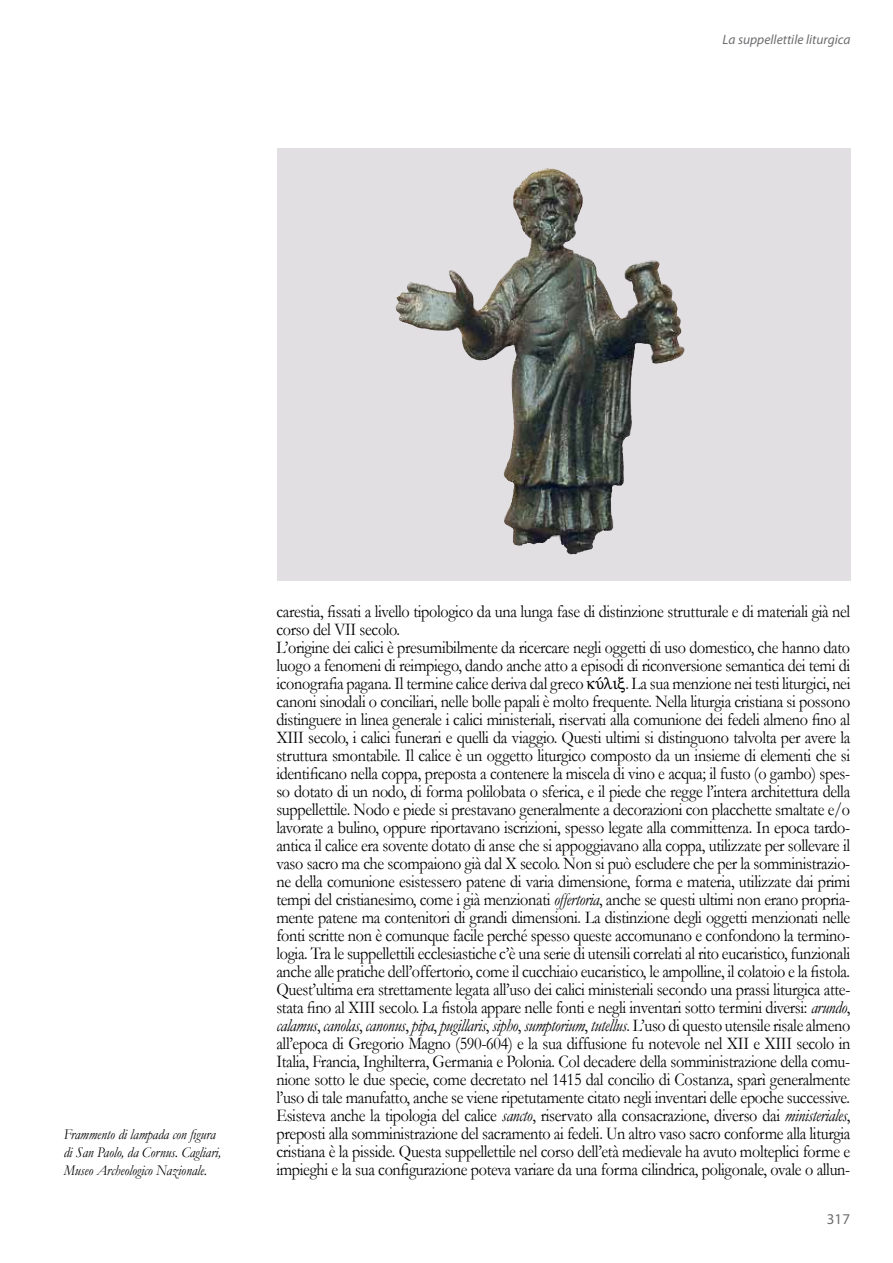
<style>
.page{position:relative;width:893px;height:1263px;background:#fff}
.page>*{position:absolute;margin:0;border:0;box-sizing:border-box;transform-origin:0 0}
.t1{font:18px/18px "Garamond";letter-spacing:-.02em;color:#000;scale:.9 1}
.t2{font:italic 15px/18px "Garamond";color:#000;scale:.9 1}
.t3{font:15px "Myriad";color:#6d6e71}
.t4{font:italic 13.5px "Myriad Pro";color:#6d6e71}
.s1{font-family:"Grk";font-size:15px}
.s2{font-style:italic}
</style>
<div class="page">
<svg style="left:277px;top:149px;width:573px;height:432px;background:#c8c6c7"></svg>
<img style="left:486px;top:169px;width:57px;height:134px">
<p class="t4" style="left:723px;top:31px;width:129px">La suppellettile liturgica</p>
<p class="t2" style="left:64px;top:1125px;width:176px">Frammento di lampada con figura di San Paolo, da Cornus. Cagliari,<br>Museo Archeologico Nazionale.</p>
<p class="t1" style="left:276px;top:602px;width:639px">carestia, fissati a livello tipologico da una lunga fase di distinzione strutturale e di materiali già nel corso del VII secolo.<br>L’origine dei calici è presumibilmente da ricercare negli oggetti di uso domestico, che hanno dato luogo a fenomeni di reimpiego, dando anche atto a episodi di riconversione semantica dei temi di iconografia pagana. Il termine calice deriva dal greco <span class="s1">k›lix</span>. La sua menzione nei testi liturgici, nei canoni sinodali o conciliari, nelle bolle papali è molto frequente. Nella liturgia cristiana si possono distinguere in linea generale i calici ministeriali, riservati alla comunione dei fedeli almeno fino al XIII secolo, i calici funerari e quelli da viaggio. Questi ultimi si distinguono talvolta per avere la struttura smontabile. Il calice è un oggetto liturgico composto da un insieme di elementi che si identificano nella coppa, preposta a contenere la miscela di vino e acqua; il fusto (o gambo) spes&shy;so dotato di un nodo, di forma polilobata o sferica, e il piede che regge l’intera architettura della suppellettile. Nodo e piede si prestavano generalmente a decorazioni con placchette smaltate e/o lavorate a bulino, oppure riportavano iscrizioni, spesso legate alla committenza. In epoca tardo&shy;antica il calice era sovente dotato di anse che si appoggiavano alla coppa, utilizzate per sollevare il vaso sacro ma che scompaiono già dal X secolo. Non si può escludere che per la somministrazio&shy;ne della comunione esistessero patene di varia dimensione, forma e materia, utilizzate dai primi tempi del cristianesimo, come i già menzionati <span class="s2">offertoria</span>, anche se questi ultimi non erano propria&shy;mente patene ma contenitori di grandi dimensioni. La distinzione degli oggetti menzionati nelle fonti scritte non è comunque facile perché spesso queste accomunano e confondono la termino&shy;logia. Tra le suppellettili ecclesiastiche c’è una serie di utensili correlati al rito eucaristico, funzionali anche alle pratiche dell’offertorio, come il cucchiaio eucaristico, le ampolline, il colatoio e la fistola.<br>Quest’ultima era strettamente legata all’uso dei calici ministeriali secondo una prassi liturgica atte&shy;stata fino al XIII secolo. La fistola appare nelle fonti e negli inventari sotto termini diversi: <span class="s2">arundo</span>, <span class="s2">calamus</span>, <span class="s2">canolas</span>, <span class="s2">canonus</span>, <span class="s2">pipa</span>, <span class="s2">pugillaris</span>, <span class="s2">sipho</span>, <span class="s2">sumptorium</span>, <span class="s2">tutellus</span>. L’uso di questo utensile risale almeno all’epoca di Gregorio Magno (590-604) e la sua diffusione fu notevole nel XII e XIII secolo in Italia, Francia, Inghilterra, Germania e Polonia. Col decadere della somministrazione della comu&shy;nione sotto le due specie, come decretato nel 1415 dal concilio di Costanza, sparì generalmente l’uso di tale manufatto, anche se viene ripetutamente citato negli inventari delle epoche successive.<br>Esisteva anche la tipologia del calice <span class="s2">sancto</span>, riservato alla consacrazione, diverso dai <span class="s2">ministeriales</span>, preposti alla somministrazione del sacramento ai fedeli. Un altro vaso sacro conforme alla liturgia cristiana è la pisside. Questa suppellettile nel corso dell’età medievale ha avuto molteplici forme e impieghi e la sua configurazione poteva variare da una forma cilindrica, poligonale, ovale o allun-</p>
<p class="t3" style="left:827px;top:1211px;width:25px">317</p>
</div>
